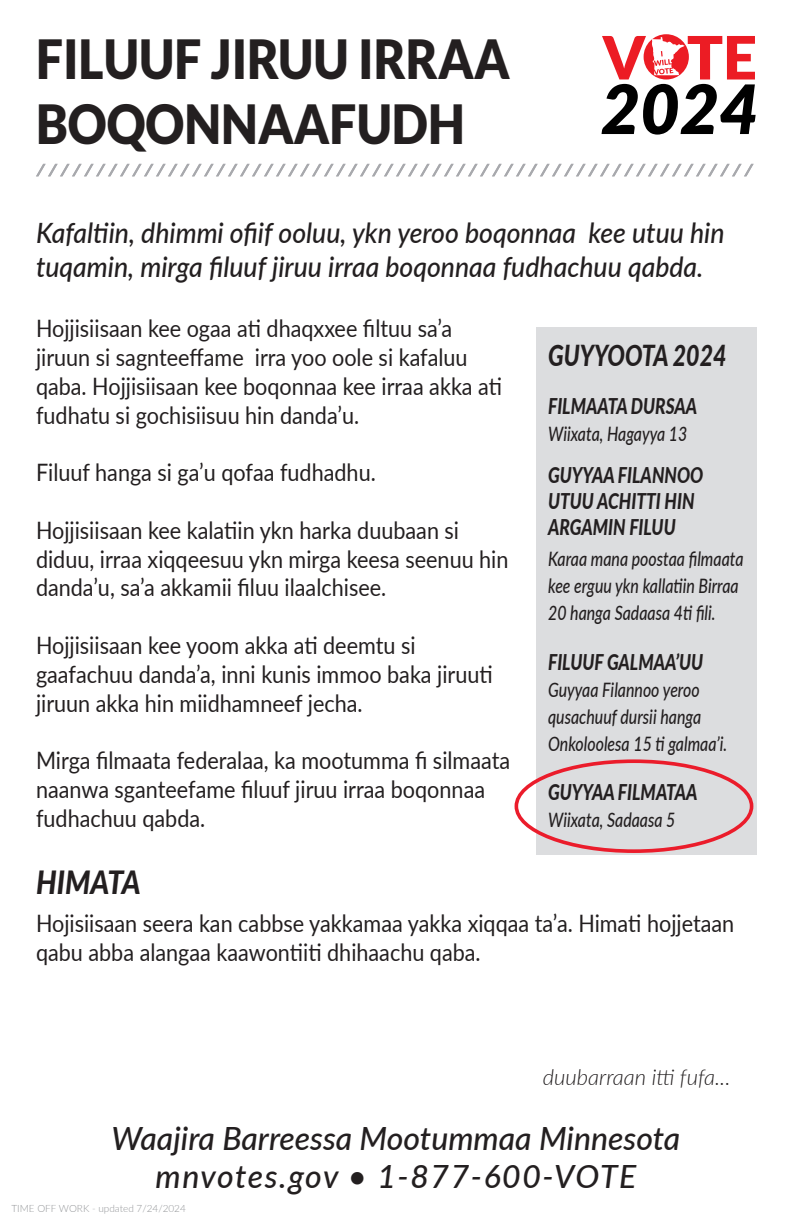
<style>
.page{position:relative;width:792px;height:1224px;background:#fff}
.page>*{position:absolute;margin:0;border:0;box-sizing:border-box;transform-origin:0 0}
.t1{font:italic 900 68.2px "Lato";color:#000}
.t2{font:900 54px/64.8px "Lato";color:#231f20;scale:.9 1}
.t3{font:italic 500 32px/38.4px "Lato";color:#231f20;text-align:center}
.Heading{font:italic 800 32px "Lato";color:#231f20;scale:.9 1}
.t4{font:italic 800 29px "Lato";color:#231f20;scale:.8 1}
.Introduction{font:italic 500 28px/33.6px "Lato";color:#231f20;scale:.95 1}
.Body{font:24px/28.8px "Lato";color:#231f20;scale:.9 1}
.t5{font:italic 300 22px "Lato";color:#231f20}
.t6{font:italic 800 21.6px/26px "Lato";color:#231f20;scale:.8 1}
.t7{font:italic 500 19.8px/27.2px "Lato";color:#231f20;scale:.8 1}
.t8{font:300 10px "Lato";color:#939598}
</style>
<div class="page">
<div style="left:536px;top:327px;width:221px;height:527px;background:#dcdddf"></div>
<div style="left:515px;top:759px;width:238px;height:94px;border:4px solid #eb1c2b;border-radius:50%"></div>
<svg style="left:602px;top:36px;width:44px;height:44px"></svg>
<div style="left:644px;top:34px;width:45px;height:46px;background:#ec1c24;border-radius:50%"></div>
<svg style="left:652px;top:36px;width:103px;height:44px"></svg>
<svg style="left:40px;top:164px;width:712px;height:12px"></svg>
<p class="t2" style="left:36px;top:26px;width:528px">FILUUF JIRUU IRRAA<br>BOQONNAAFUDH</p>
<h1 class="t1" style="left:601px;top:58px;width:160px">2024</h1>
<p class="Introduction" style="left:36px;top:215px;width:726px">Kafaltiin, dhimmi ofiif ooluu, ykn yeroo boqonnaa kee utuu hin tuqamin, mirga filuuf jiruu irraa boqonnaa fudhachuu qabda.</p>
<p class="Body" style="left:36px;top:313px;width:519px">Hojjisiisaan kee ogaa ati dhaqxxee filtuu sa’a jiruun si sagnteeffame irra yoo oole si kafaluu qaba. Hojjisiisaan kee boqonnaa kee irraa akka ati fudhatu si gochisiisuu hin danda’u.</p>
<p class="Body" style="left:36px;top:457px;width:379px">Filuuf hanga si ga’u qofaa fudhadhu.</p>
<p class="Body" style="left:36px;top:515px;width:527px">Hojjisiisaan kee kalatiin ykn harka duubaan si diduu, irraa xiqqeesuu ykn mirga keesa seenuu hin danda’u, sa’a akkamii filuu ilaalchisee.</p>
<p class="Body" style="left:36px;top:630px;width:509px">Hojjisiisaan kee yoom akka ati deemtu si gaafachuu danda’a, inni kunis immoo baka jiruuti jiruun akka hin miidhamneef jecha.</p>
<p class="Body" style="left:36px;top:745px;width:528px">Mirga filmaata federalaa, ka mootumma fi silmaata naanwa sganteefame filuuf jiruu irraa boqonnaa fudhachuu qabda.</p>
<p class="Heading" style="left:36px;top:859px;width:118px">HIMATA</p>
<p class="Body" style="left:36px;top:908px;width:777px">Hojisiisaan seera kan cabbse yakkamaa yakka xiqqaa ta’a. Himati hojjetaan qabu abba alangaa kaawontiiti dhihaachu qaba.</p>
<p class="t4" style="left:548px;top:334px;width:225px">GUYYOOTA 2024</p>
<p class="t6" style="left:548px;top:392px;width:188px">FILMAATA DURSAA</p>
<p class="t7" style="left:548px;top:419px;width:176px">Wiixata, Hagayya 13</p>
<p class="t6" style="left:548px;top:462px;width:195px">GUYYAA FILANNOO<br>UTUU ACHITTI HIN<br>ARGAMIN FILUU</p>
<p class="t7" style="left:548px;top:545px;width:246px">Karaa mana poostaa filmaata kee erguu ykn kallatiin Birraa<br>20 hanga Sadaasa 4ti fili.</p>
<p class="t6" style="left:548px;top:648px;width:195px">FILUUF GALMAA’UU</p>
<p class="t7" style="left:548px;top:675px;width:225px">Guyyaa Filannoo yeroo qusachuuf dursii hanga<br>Onkoloolesa 15 ti galmaa’i.</p>
<p class="t6" style="left:548px;top:778px;width:188px">GUYYAA FILMATAA</p>
<p class="t7" style="left:548px;top:806px;width:161px">Wiixata, Sadaasa 5</p>
<p class="t5" style="left:543px;top:1062px;width:189px">duubarraan itti fufa...</p>
<h3 class="t3" style="left:112px;top:1118px;width:570px">Waajira Barreessa Mootummaa Minnesota mnvotes.gov • 1-877-600-VOTE</h3>
<p class="t8" style="left:11px;top:1202px;width:176px">TIME OFF WORK - updated 7/24/2024</p>
</div>
